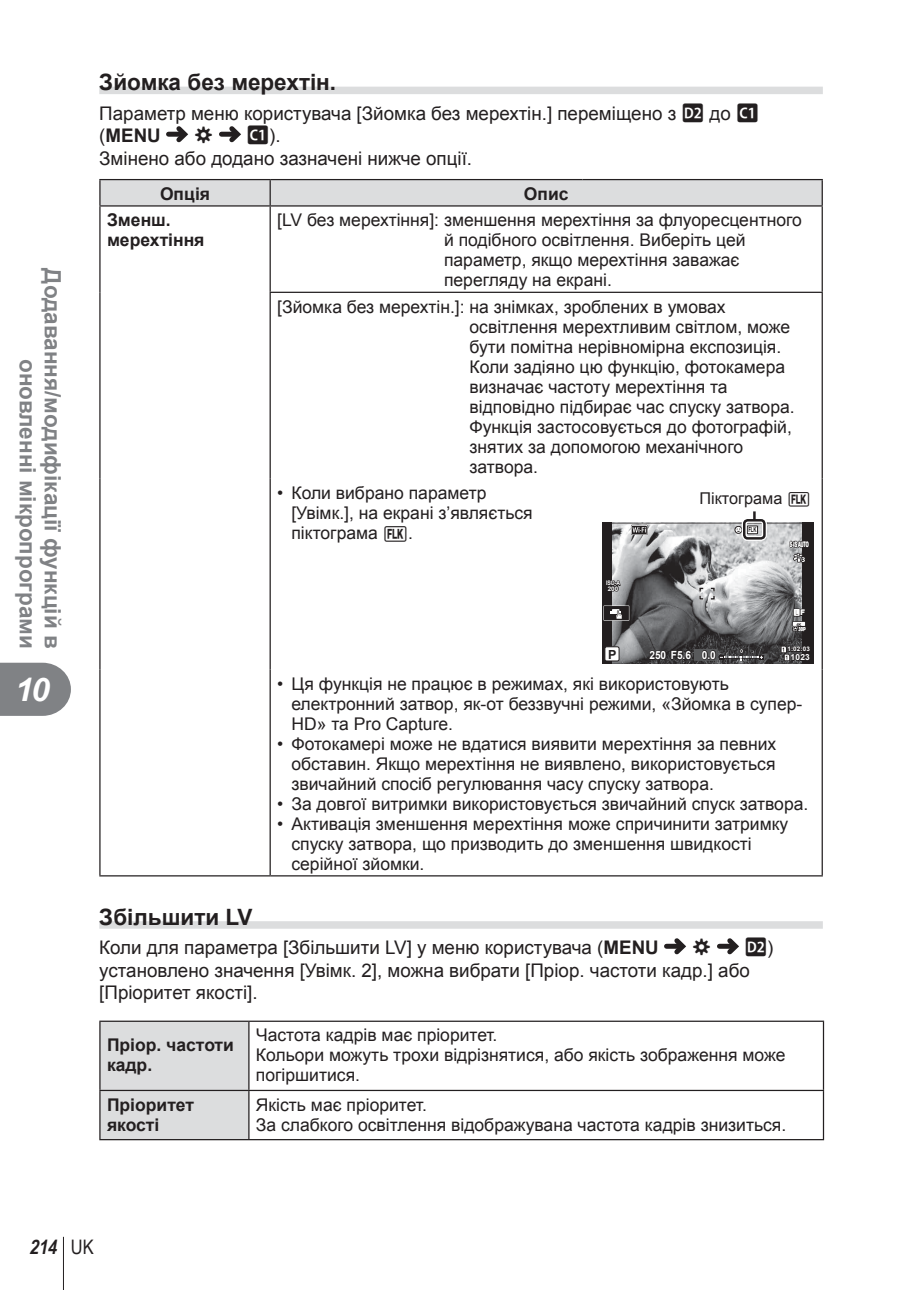
<style>
.page{position:relative;width:908px;height:1290px;background:#fff}
.page>*{position:absolute;margin:0;border:0;box-sizing:border-box;transform-origin:0 0}
.t1{font:italic 700 32.5px "Arial";color:#fff}
.t2{font:700 22.5px/25px "Arial";color:#808285;text-align:right}
.t3{font:700 22.5px "Arial";color:#231f20}
.t4{font:italic 700 20px "Arial Narrow";color:#231f20}
.t5{font:18.75px/22.5px "Arial";color:#231f20}
.t6{font:18.75px "Olympus 37";color:#231f20}
.t7{font:17.5px/20px "Arial";color:#231f20}
.t8{font:700 17.5px/20px "Arial";color:#231f20}
.t9{font:16.25px "Arial";color:#231f20}
.t10{font:700 12.5px "Arial";color:#231f20}
.t11{font:700 11.25px "Arial";color:#fff;scale:.9 1}
.t12{font:700 8.25px "Arial";color:#fff}
.t13{font:700 7.5px "Arial";color:#fff;scale:.5 1}
.t14{font:7.5px "olymp 11";color:#fff}
.t15{font:700 7px "Arial";color:#231f20;scale:.6 1}
.t16{font:700 6.25px/5.5px "Arial";color:#fff;scale:.8 1}
.t17{font:700 6.25px "Arial";color:#fff}
.t18{font:700 5.5px "Arial";color:#fff;scale:.76 1}
.t19{font:700 4px "Arial";color:#231f20}
.s1{font-family:"Olympus 37"}
.s2{font-weight:700}
.s3{font-family:"olympus 29"}
.s4{font-family:"Arial";font-weight:700}
.s5{font-family:"Arial"}
.s6{font-weight:400;font-style:normal}
</style>
<div class="page">
<hr style="left:63px;top:1237px;width:1px;height:53px;background:#231f20">
<svg style="left:0;top:663px;width:71px;height:53px;background:#8b8c8f"></svg>
<div style="left:99px;top:87px;width:723px;height:7px;background:#dcddde"></div>
<div style="left:99px;top:921px;width:723px;height:8px;background:#dcddde"></div>
<div style="left:168px;top:132px;width:15px;height:5px;background:#231f20"></div>
<svg style="left:172px;top:126px;width:16px;height:17px"></svg>
<div style="left:221px;top:132px;width:15px;height:5px;background:#231f20"></div>
<svg style="left:225px;top:126px;width:16px;height:17px"></svg>
<hr style="left:99px;top:205px;width:723px;height:2px;background:#231f20">
<hr style="left:99px;top:179px;width:171px;height:1px;background:#231f20">
<hr style="left:270px;top:179px;width:312px;height:1px;background:#231f20">
<hr style="left:582px;top:179px;width:240px;height:1px;background:#231f20">
<svg style="left:99px;top:180px;width:723px;height:26px;background:#d4d5d6"></svg>
<hr style="left:99px;top:207px;width:1px;height:85px;background:#231f20">
<hr style="left:269px;top:207px;width:2px;height:85px;background:#231f20">
<hr style="left:821px;top:207px;width:1px;height:85px;background:#231f20">
<hr style="left:99px;top:292px;width:1px;height:187px;background:#231f20">
<hr style="left:269px;top:293px;width:2px;height:186px;background:#231f20">
<hr style="left:821px;top:293px;width:1px;height:186px;background:#231f20">
<hr style="left:99px;top:479px;width:1px;height:190px;background:#231f20">
<hr style="left:269px;top:479px;width:2px;height:190px;background:#231f20">
<hr style="left:821px;top:479px;width:1px;height:190px;background:#231f20">
<hr style="left:99px;top:669px;width:1px;height:206px;background:#231f20">
<hr style="left:269px;top:669px;width:2px;height:206px;background:#231f20">
<hr style="left:821px;top:669px;width:1px;height:206px;background:#231f20">
<hr style="left:99px;top:875px;width:171px;height:1px;background:#231f20">
<hr style="left:269px;top:292px;width:553px;height:1px;background:#231f20">
<hr style="left:270px;top:875px;width:552px;height:1px;background:#231f20">
<svg style="left:602px;top:511px;width:211px;height:153px;background:#89898a"></svg>
<div style="left:666px;top:944px;width:14px;height:5px;background:#231f20"></div>
<svg style="left:669px;top:938px;width:17px;height:17px"></svg>
<div style="left:719px;top:944px;width:14px;height:5px;background:#231f20"></div>
<svg style="left:722px;top:938px;width:17px;height:17px"></svg>
<div style="left:100px;top:1022px;width:148px;height:117px;background:#dcddde"></div>
<hr style="left:99px;top:1020px;width:150px;height:2px;background:#231f20">
<hr style="left:99px;top:1022px;width:1px;height:68px;background:#231f20">
<hr style="left:249px;top:1020px;width:574px;height:2px;background:#231f20">
<hr style="left:248px;top:1022px;width:1px;height:68px;background:#231f20">
<hr style="left:822px;top:1022px;width:1px;height:68px;background:#231f20">
<hr style="left:99px;top:1090px;width:150px;height:1px;background:#231f20">
<hr style="left:99px;top:1091px;width:1px;height:48px;background:#231f20">
<hr style="left:249px;top:1090px;width:574px;height:1px;background:#231f20">
<hr style="left:248px;top:1091px;width:1px;height:48px;background:#231f20">
<hr style="left:822px;top:1091px;width:1px;height:48px;background:#231f20">
<hr style="left:99px;top:1139px;width:724px;height:1px;background:#231f20">
<p class="t2" style="left:65px;top:268px;width:382px;rotate:90deg">Додавання/модифікації функцій в оновленні мікропрограми</p>
<h1 class="t1" style="left:15px;top:671px;width:36px">10</h1>
<p class="t3" style="left:99px;top:70px;width:238px">Зйомка без мерехтін.</p>
<p class="t5" style="left:99px;top:102px;width:661px">Параметр меню користувача [Зйомка без мерехтін.] переміщено з <span class="s1">Q</span> до <span class="s1">N </span>(<span class="s2">MENU</span></p>
<p class="t5" style="left:99px;top:125px;width:374px;text-indent:147px"><span class="s1">N</span>).<br>Змінено або додано зазначені нижче опції.</p>
<p class="t8" style="left:160px;top:184px;width:52px">Опція</p>
<p class="t8" style="left:523px;top:184px;width:46px">Опис</p>
<p class="t8" style="left:107px;top:210px;width:99px">Зменш. мерехтіння</p>
<p class="t7" style="left:444px;top:210px;width:359px;text-indent:-167px">[LV без мерехтіння]: зменшення мерехтіння за флуоресцентного й подібного освітлення. Виберіть цей параметр, якщо мерехтіння заважає перегляду на екрані.</p>
<p class="t7" style="left:469px;top:297px;width:326px;text-indent:-192px">[Зйомка без мерехтін.]: на знімках, зроблених в умовах освітлення мерехтливим світлом, може бути помітна нерівномірна експозиція.<br>Коли задіяно цю функцію, фотокамера визначає частоту мерехтіння та відповідно підбирає час спуску затвора.<br>Функція застосовується до фотографій, знятих за допомогою механічного затвора.</p>
<p class="t7" style="left:291px;top:483px;width:243px;text-indent:-14px">• Коли вибрано параметр [Увімк.], на екрані з’являється піктограма <span class="s3">u</span>.</p>
<p class="t9" style="left:699px;top:488px;width:113px">Піктограма <span class="s3">u</span></p>
<p class="t16" style="left:605px;top:580px;width:19px">ISO-A<br>200</p>
<p class="t6" style="left:193px;top:126px;width:22px">G</p>
<p class="t15" style="left:748px;top:526px;width:15px">FLK</p>
<p class="t13" style="left:789px;top:540px;width:39px">S-IS AUTO</p>
<p class="t14" style="left:793px;top:609px;width:13px">Y<span class="s4">F</span></p>
<p class="t10" style="left:607px;top:647px;width:10px">P</p>
<p class="t11" style="left:649px;top:649px;width:48px">250 F5.6</p>
<p class="t11" style="left:701px;top:649px;width:17px">0.0</p>
<p class="t19" style="left:796px;top:622px;width:7px">4K</p>
<p class="t18" style="left:798px;top:625px;width:11px">30p</p>
<p class="t17" style="left:787px;top:646px;width:24px">1:02:03</p>
<p class="t12" style="left:790px;top:653px;width:21px">1023</p>
<p class="t7" style="left:291px;top:674px;width:512px;text-indent:-14px">• Ця функція не працює в режимах, які використовують електронний затвор, як-от беззвучні режими, «Зйомка в супер-<br>HD» та Pro Capture.</p>
<p class="t7" style="left:291px;top:734px;width:486px;text-align:justify;text-indent:-14px">• Фотокамері може не вдатися виявити мерехтіння за певних обставин. Якщо мерехтіння не виявлено, використовується звичайний спосіб регулювання часу спуску затвора.</p>
<p class="t7" style="left:277px;top:794px;width:532px">• За довгої витримки використовується звичайний спуск затвора.</p>
<p class="t7" style="left:291px;top:814px;width:498px;text-indent:-14px">• Активація зменшення мерехтіння може спричинити затримку спуску затвора, що призводить до зменшення швидкості серійної зйомки.</p>
<p class="t3" style="left:99px;top:904px;width:155px">Збільшити LV</p>
<p class="t5" style="left:99px;top:937px;width:560px">Коли для параметра [Збільшити LV] у меню користувача (<span class="s2">MENU</span></p>
<p class="t6" style="left:691px;top:938px;width:22px">G</p>
<p class="t6" style="left:744px;top:938px;width:31px">Q<span class="s5">)</span></p>
<p class="t5" style="left:99px;top:959px;width:651px">установлено значення [Увімк. 2], можна вибрати [Пріор. частоти кадр.] або [Пріоритет якості].</p>
<p class="t8" style="left:107px;top:1035px;width:128px">Пріор. частоти кадр.</p>
<p class="t7" style="left:256px;top:1025px;width:531px">Частота кадрів має пріоритет.<br>Кольори можуть трохи відрізнятися, або якість зображення може погіршитися.</p>
<p class="t8" style="left:107px;top:1094px;width:88px">Пріоритет якості</p>
<p class="t7" style="left:256px;top:1094px;width:531px">Якість має пріоритет.<br>За слабкого освітлення відображувана частота кадрів знизиться.</p>
<p class="t4" style="left:29px;top:1235px;width:66px">214 <span class="s6">UK</span></p>
</div>
